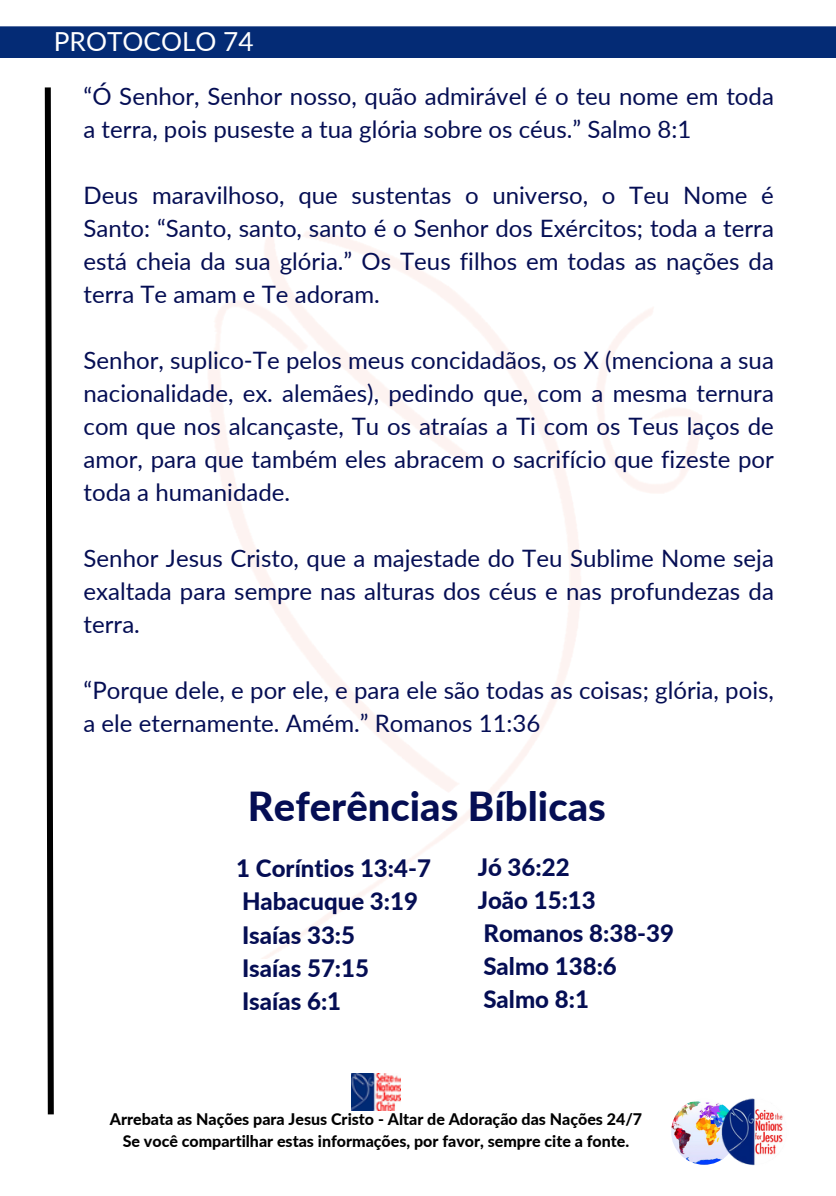
<style>
.page{position:relative;width:836px;height:1196px;background:#fff}
.page>*{position:absolute;margin:0;border:0;box-sizing:border-box;transform-origin:0 0}
.t1{font:800 40px "Lato";color:#050e54}
.t2{font:26.2px "Lato";color:#fff}
.t3{font:24px/33px "Lato";color:#050e54}
.t4{font:800 24px/33.4px "Lato";color:#050e54}
.t5{font:800 16px "Lato";color:#000}
</style>
<div class="page">
<div style="left:0;top:26px;width:836px;height:32px;background:#042b75"></div>
<svg style="left:44px;top:87px;width:10px;height:1028px"></svg>
<img style="left:671px;top:1098px;width:66px;height:66px;border-radius:50%">
<img style="left:717px;top:1098px;width:66px;height:68px">
<img style="left:351px;top:1073px;width:50px;height:37px">
<h2 class="t2" style="left:54px;top:25px;width:201px">PROTOCOLO 74</h2>
<h4 class="t3" style="left:84px;top:79px;width:692px">“Ó Senhor, Senhor nosso, quão admirável é o teu nome em toda a terra, pois puseste a tua glória sobre os céus.” Salmo 8:1</h4>
<h4 class="t3" style="left:84px;top:178px;width:692px">Deus maravilhoso, que sustentas o universo, o Teu Nome é Santo: “Santo, santo, santo é o Senhor dos Exércitos; toda a terra está cheia da sua glória.” Os Teus filhos em todas as nações da terra Te amam e Te adoram.</h4>
<h4 class="t3" style="left:84px;top:343px;width:692px;text-align:justify">Senhor, suplico-Te pelos meus concidadãos, os X (menciona a sua nacionalidade, ex. alemães), pedindo que, com a mesma ternura com que nos alcançaste, Tu os atraías a Ti com os Teus laços de amor, para que também eles abracem o sacrifício que fizeste por toda a humanidade.</h4>
<p class="t3" style="left:84px;top:541px;width:692px;text-align:justify">Senhor Jesus Cristo, que a majestade do Teu Sublime Nome seja exaltada para sempre nas alturas dos céus e nas profundezas da terra.</p>
<h1 class="t3" style="left:84px;top:673px;width:692px">“Porque dele, e por ele, e para ele são todas as coisas; glória, pois, a ele eternamente. Amém.” Romanos 11:36</h1>
<p class="t1" style="left:248px;top:781px;width:359px">Referências Bíblicas</p>
<h4 class="t4" style="left:236px;top:851px;width:196px">1 Coríntios 13:4-7<br>Habacuque 3:19<br>Isaías 33:5<br>Isaías 57:15<br>Isaías 6:1</h4>
<p class="t4" style="left:477px;top:850px;width:198px">Jó 36:22<br>João 15:13<br>Romanos 8:38-39<br>Salmo 138:6<br>Salmo 8:1</p>
<h3 class="t5" style="left:110px;top:1109px;width:534px">Arrebata as Nações para Jesus Cristo - Altar de Adoração das Nações 24/7</h3>
<h3 class="t5" style="left:123px;top:1131px;width:508px">Se você compartilhar estas informações, por favor, sempre cite a fonte.</h3>
</div>
